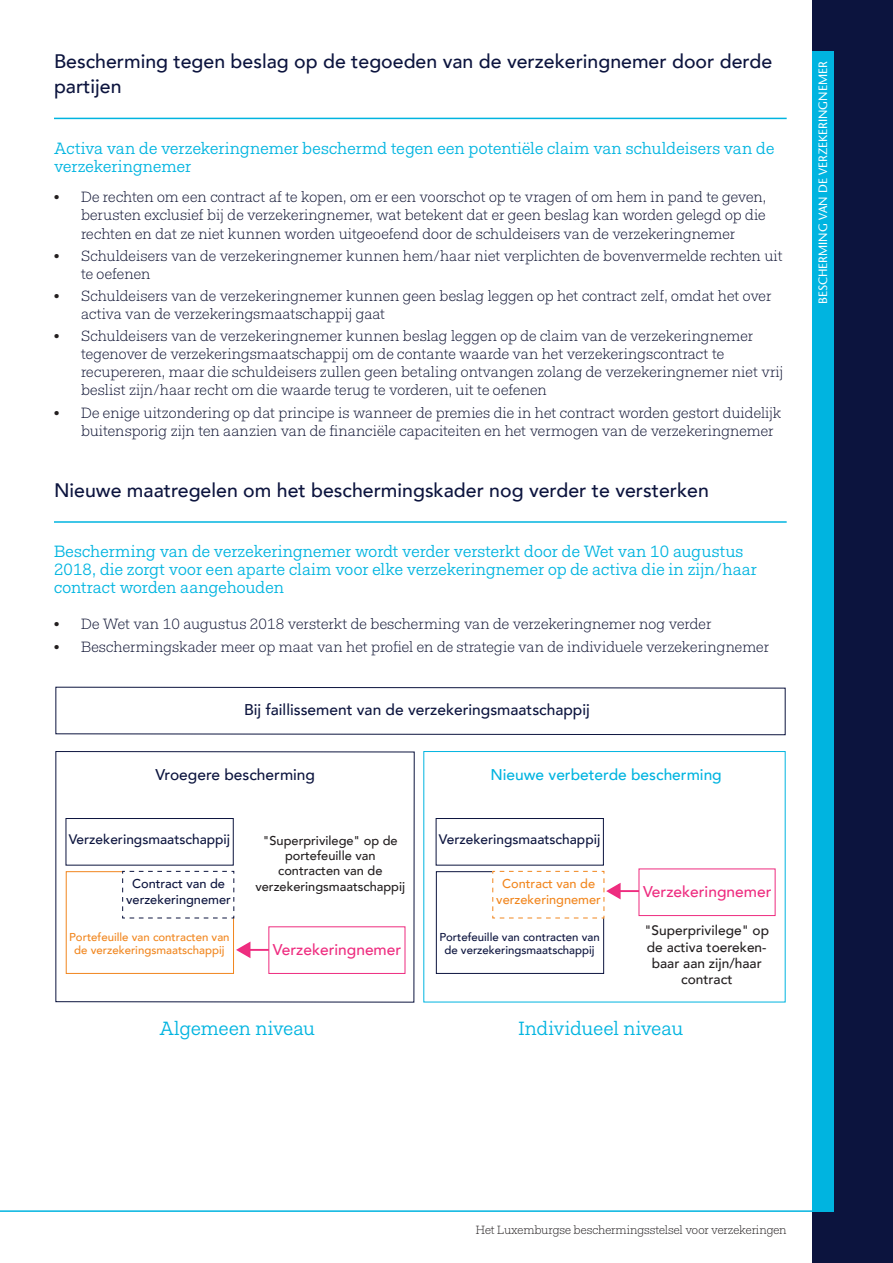
<style>
.page{position:relative;width:893px;height:1263px;background:#fff}
.page>*{position:absolute;margin:0;border:0;box-sizing:border-box;transform-origin:0 0}
.TITLE_1{font:500 19.5px/25.5px "Avenir";color:#0c143e}
.t1{font:19.35px "Fakt Slab Pro Blond";color:#00b4e0}
.t2{font:16.5px/18px "Fakt Slab Pro Blond";letter-spacing:.005em;color:#00b4e0}
.t3{font:500 15.6px "Avenir";color:#0c143e}
.t4{font:500 15.6px "Avenir";color:#ee2c7f}
.t5{font:500 15.6px "Avenir";color:#00b4e0}
.t6{font:300 15px/18px "Fakt Slab Pro";letter-spacing:.005em;color:#0c1131}
.t7{font:500 13.65px/16.5px "Avenir";color:#231f20;text-align:center}
.t8{font:500 13.65px "Avenir";color:#0c143e}
.t9{font:500 12.75px/15.3px "Avenir";color:#231f20;text-align:center}
.t10{font:500 12.75px/15.3px "Avenir";color:#0c143e;text-align:center}
.t11{font:500 12.75px/15.3px "Avenir";color:#f1861e;text-align:center}
.t12{font:300 12px "Fakt Slab Pro";letter-spacing:-.005em;color:#231f20}
.Rubrique_Doré{font:12px "Stone Sans";color:#fff}
.t13{font:500 11.4px/13.6px "Avenir";color:#f1861e;text-align:center}
.t14{font:500 11.4px/13.6px "Avenir";color:#0c143e;text-align:center}
.s1{font-family:"Times";font-weight:400;color:#231f20}
</style>
<div class="page">
<div style="left:812px;top:0;width:81px;height:1263px;background:#0c143e"></div>
<div style="left:812px;top:51px;width:21px;height:1161px;background:#00b4e0"></div>
<hr style="left:0;top:1210px;width:816px;height:2px;background:#00b4e0">
<hr style="left:54px;top:118px;width:733px;height:1px;background:#00b4e0">
<hr style="left:54px;top:521px;width:733px;height:2px;background:#00b4e0">
<svg style="left:55px;top:686px;width:731px;height:50px"></svg>
<svg style="left:55px;top:751px;width:360px;height:252px"></svg>
<div style="left:66px;top:818px;width:167px;height:47px;background:#fff"></div>
<div style="left:66px;top:818px;width:168px;height:47px;border:1px solid #0c143e"></div>
<div style="left:269px;top:927px;width:136px;height:46px;background:#fff"></div>
<div style="left:268px;top:926px;width:137px;height:48px;border:1px solid #ee2c7f"></div>
<div style="left:66px;top:872px;width:167px;height:101px;background:#fff"></div>
<div style="left:66px;top:871px;width:168px;height:103px;border:1px solid #f1861e"></div>
<svg style="left:122px;top:870px;width:113px;height:49px"></svg>
<svg style="left:234px;top:940px;width:35px;height:19px"></svg>
<div style="left:436px;top:818px;width:168px;height:47px;border:1px solid #0c143e"></div>
<div style="left:639px;top:868px;width:136px;height:48px;border:1px solid #ee2c7f"></div>
<div style="left:436px;top:871px;width:168px;height:103px;border:1px solid #0c143e"></div>
<svg style="left:492px;top:870px;width:147px;height:49px"></svg>
<p class="TITLE_1" style="left:54px;top:47px;width:720px">Bescherming tegen beslag op de tegoeden van de verzekeringnemer door derde partijen</p>
<p class="t2" style="left:54px;top:139px;width:722px">Activa van de verzekeringnemer beschermd tegen een potentiële claim van schuldeisers van de verzekeringnemer</p>
<p class="t6" style="left:81px;top:188px;width:687px;text-align:justify;text-indent:-27px"><span class="s1">•</span> De rechten om een contract af te kopen, om er een voorschot op te vragen of om hem in pand te geven, berusten exclusief bij de verzekeringnemer, wat betekent dat er geen beslag kan worden gelegd op die rechten en dat ze niet kunnen worden uitgeoefend door de schuldeisers van de verzekeringnemer</p>
<p class="t6" style="left:81px;top:246px;width:703px;text-indent:-27px"><span class="s1">•</span> Schuldeisers van de verzekeringnemer kunnen hem/haar niet verplichten de bovenvermelde rechten uit te oefenen</p>
<p class="t6" style="left:81px;top:287px;width:692px;text-indent:-27px"><span class="s1">•</span> Schuldeisers van de verzekeringnemer kunnen geen beslag leggen op het contract zelf, omdat het over activa van de verzekeringsmaatschappij gaat</p>
<p class="t6" style="left:81px;top:327px;width:704px;text-indent:-27px"><span class="s1">•</span> Schuldeisers van de verzekeringnemer kunnen beslag leggen op de claim van de verzekeringnemer tegenover de verzekeringsmaatschappij om de contante waarde van het verzekeringscontract te recupereren, maar die schuldeisers zullen geen betaling ontvangen zolang de verzekeringnemer niet vrij beslist zijn/haar recht om die waarde terug te vorderen, uit te oefenen</p>
<p class="t6" style="left:81px;top:403px;width:702px;text-indent:-27px"><span class="s1">•</span> De enige uitzondering op dat principe is wanneer de premies die in het contract worden gestort duidelijk buitensporig zijn ten aanzien van de financiële capaciteiten en het vermogen van de verzekeringnemer</p>
<p class="TITLE_1" style="left:54px;top:476px;width:656px">Nieuwe maatregelen om het beschermingskader nog verder te versterken</p>
<p class="t2" style="left:54px;top:542px;width:704px">Bescherming van de verzekeringnemer wordt verder versterkt door de Wet van 10 augustus<br>2018, die zorgt voor een aparte claim voor elke verzekeringnemer op de activa die in zijn/haar contract worden aangehouden</p>
<p class="t6" style="left:54px;top:615px;width:659px"><span class="s1">•</span> De Wet van 10 augustus 2018 versterkt de bescherming van de verzekeringnemer nog verder</p>
<p class="t6" style="left:54px;top:637px;width:717px"><span class="s1">•</span> Beschermingskader meer op maat van het profiel en de strategie van de individuele verzekeringnemer</p>
<p class="t3" style="left:244px;top:696px;width:347px">Bij faillissement van de verzekeringsmaatschappij</p>
<p class="t3" style="left:155px;top:761px;width:161px">Vroegere bescherming</p>
<p class="t5" style="left:490px;top:761px;width:233px">Nieuwe verbeterde bescherming</p>
<p class="t8" style="left:69px;top:828px;width:163px">Verzekeringsmaatschappij</p>
<p class="t10" style="left:126px;top:876px;width:106px">Contract van de verzekeringnemer</p>
<p class="t9" style="left:255px;top:832px;width:151px">"Superprivilege" op de portefeuille van contracten van de verzekeringsmaatschappij</p>
<p class="t8" style="left:439px;top:828px;width:163px">Verzekeringsmaatschappij</p>
<p class="t11" style="left:496px;top:876px;width:106px">Contract van de verzekeringnemer</p>
<p class="t4" style="left:643px;top:878px;width:130px">Verzekeringnemer</p>
<p class="t13" style="left:69px;top:929px;width:162px">Portefeuille van contracten van de verzekeringsmaatschappij</p>
<p class="t4" style="left:273px;top:936px;width:130px">Verzekeringnemer</p>
<p class="t14" style="left:439px;top:929px;width:162px">Portefeuille van contracten van de verzekeringsmaatschappij</p>
<p class="t7" style="left:644px;top:921px;width:126px">"Superprivilege" op de activa toereken&shy;baar aan zijn/haar contract</p>
<p class="t1" style="left:159px;top:1015px;width:157px">Algemeen niveau</p>
<p class="t1" style="left:518px;top:1015px;width:166px">Individueel niveau</p>
<p class="Rubrique_Doré" style="left:816px;top:304px;width:244px;rotate:-90deg">BESCHERMING VAN DE VERZEKERINGNEMER</p>
<p class="t12" style="left:476px;top:1221px;width:312px">Het Luxemburgse beschermingsstelsel voor verzekeringen</p>
</div>
